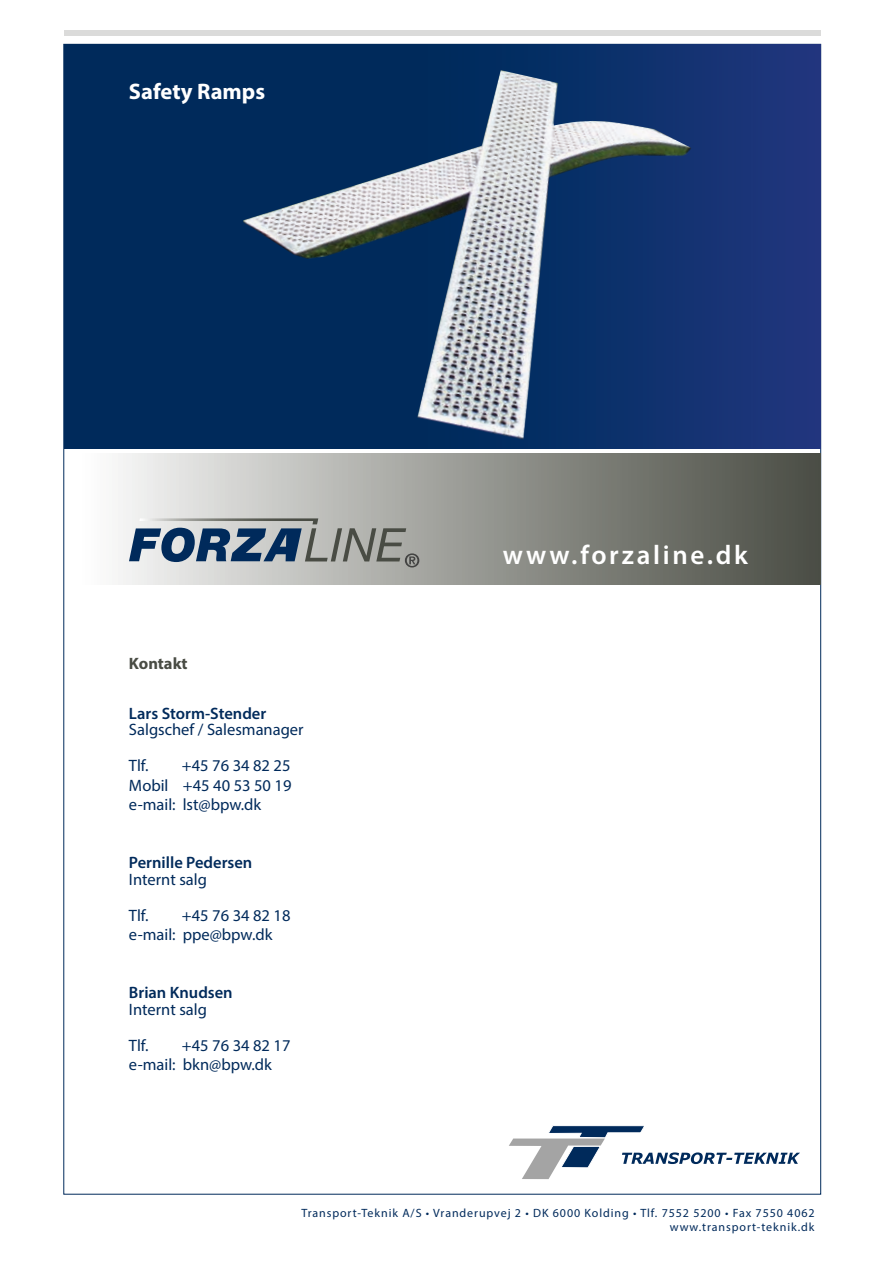
<style>
.page{position:relative;width:893px;height:1263px;background:#fff}
.page>*{position:absolute;margin:0;border:0;box-sizing:border-box;transform-origin:0 0}
.t1{font:600 27px "Myriad Pro";letter-spacing:.1em;color:#fff}
.t2{font:700 22.5px "Myriad Pro";color:#fff}
.t3{font:16.5px/19.5px "Myriad Pro";color:#002a5b}
.t4{font:600 16.5px "Myriad Pro";color:#002a5b}
.t5{font:700 16.5px "Myriad Pro";color:#494c44}
.t6{font:12px/14.4px "Myriad Pro";letter-spacing:.075em;color:#002a5b;text-align:right}
</style>
<div class="page">
<div style="left:63px;top:44px;width:758px;height:1150px;background:#fff;border:1px solid #002a5b"></div>
<div style="left:66px;top:453px;width:754px;height:132px;background:linear-gradient(to right,#fefefe,#464940)"></div>
<div style="left:64px;top:45px;width:756px;height:404px;background:linear-gradient(to right,#002752,#163475)"></div>
<div style="left:64px;top:30px;width:757px;height:6px;background:#dbdbda"></div>
<svg style="left:129px;top:518px;width:290px;height:49px"></svg>
<svg style="left:509px;top:1125px;width:291px;height:54px"></svg>
<img style="left:243px;top:70px;width:449px;height:370px">
<h2 class="t2" style="left:129px;top:77px;width:138px">Safety Ramps</h2>
<p class="t5" style="left:129px;top:653px;width:60px">Kontakt</p>
<p class="t4" style="left:129px;top:703px;width:139px">Lars Storm-Stender</p>
<p class="t3" style="left:129px;top:712px;width:176px;line-height:36px">Salgschef / Salesmanager<br>Tlf.</p>
<p class="t3" style="left:129px;top:756px;width:164px;text-align:justify;text-indent:53px">+45 76 34 82 25<br>Mobil +45 40 53 50 19 e-mail: lst@bpw.dk</p>
<p class="t4" style="left:129px;top:852px;width:125px">Pernille Pedersen</p>
<p class="t3" style="left:129px;top:861px;width:79px;line-height:36px">Internt salg<br>Tlf.</p>
<p class="t3" style="left:129px;top:905px;width:163px;text-indent:53px">+45 76 34 82 18 e-mail: ppe@bpw.dk</p>
<p class="t4" style="left:129px;top:982px;width:105px">Brian Knudsen</p>
<p class="t3" style="left:129px;top:991px;width:79px;line-height:36px">Internt salg<br>Tlf.</p>
<p class="t3" style="left:129px;top:1035px;width:163px;text-indent:53px">+45 76 34 82 17 e-mail: bkn@bpw.dk</p>
<h1 class="t1" style="left:503px;top:537px;width:247px">www.forzaline.dk</h1>
<p class="t6" style="left:301px;top:1205px;width:515px">Transport-Teknik A/S • Vranderupvej 2 • DK 6000 Kolding • Tlf. 7552 5200 • Fax 7550 4062 www.transport-teknik.dk</p>
</div>
